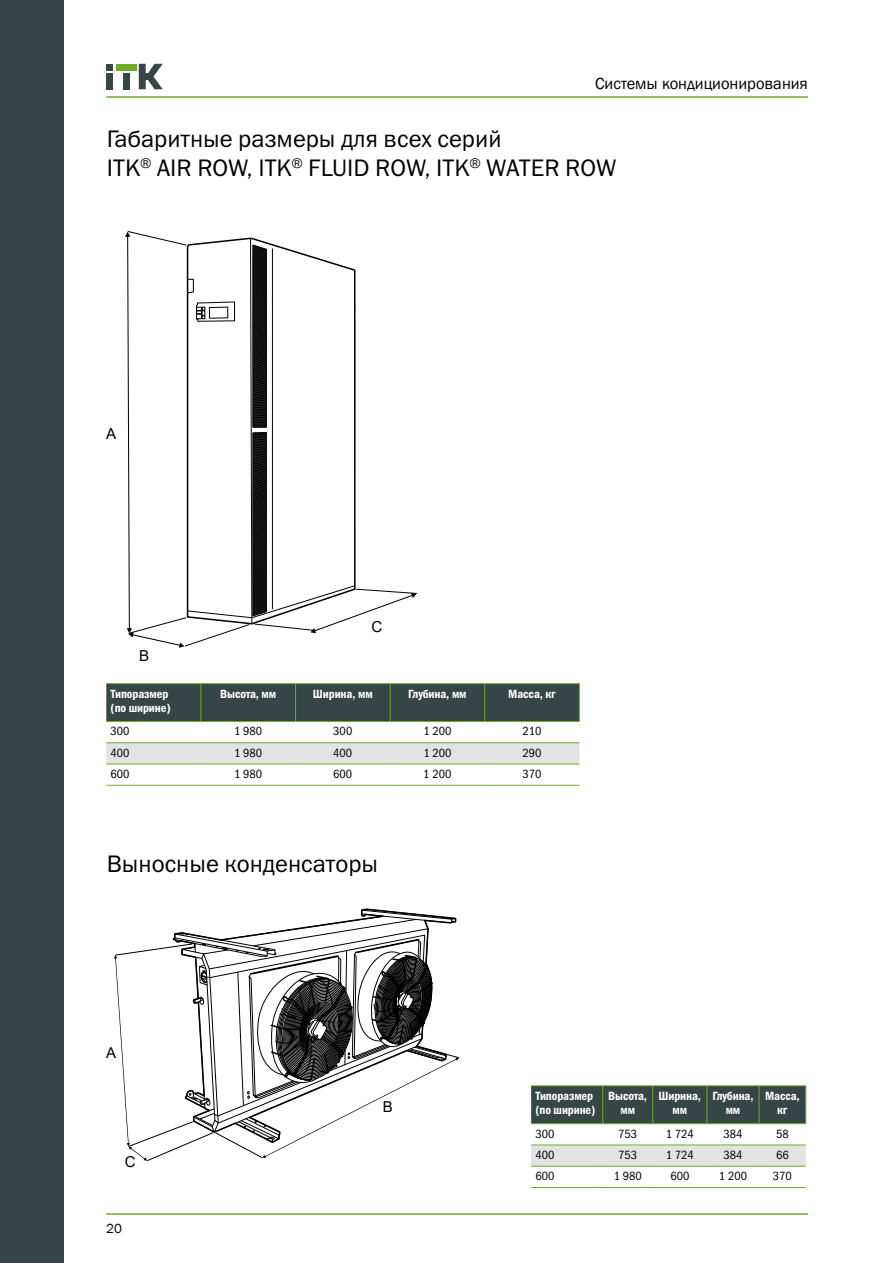
<style>
.page{position:relative;width:893px;height:1263px;background:#fff}
.page>*{position:absolute;margin:0;border:0;box-sizing:border-box;transform-origin:0 0}
.t1{font:24px/28.8px "Franklin Gothic Book C";color:#000}
.t2{font:16.5px "Franklin Gothic";color:#000}
.t3{font:15.15px "Arial";color:#000}
.t4{font:15px "Arial";color:#000}
.t5{font:13.5px "Franklin Gothic";color:#000}
.t6{font:12px/14.4px "Franklin Gothic Demi Cond C";letter-spacing:-.01em;color:#fff;text-align:center}
.t7{font:12px "Franklin Gothic Book Cond C";color:#000}
</style>
<div class="page">
<div style="left:0;top:0;width:64px;height:1263px;background:#364647"></div>
<div style="left:106px;top:73px;width:7px;height:16px;background:#364647"></div>
<div style="left:106px;top:64px;width:7px;height:7px;background:#364647"></div>
<div style="left:123px;top:73px;width:6px;height:16px;background:#364647"></div>
<div style="left:116px;top:64px;width:20px;height:7px;background:#6eab28"></div>
<svg style="left:139px;top:64px;width:24px;height:25px"></svg>
<hr style="left:106px;top:96px;width:702px;height:2px;background:#6eab28">
<hr style="left:106px;top:1213px;width:702px;height:2px;background:#6eab28">
<div style="left:106px;top:684px;width:473px;height:37px;background:#364647"></div>
<svg style="left:106px;top:743px;width:473px;height:21px;background:#dee0dc"></svg>
<hr style="left:106px;top:683px;width:95px;height:1px;background:#6eab28">
<hr style="left:201px;top:683px;width:95px;height:1px;background:#6eab28">
<hr style="left:296px;top:683px;width:94px;height:1px;background:#6eab28">
<hr style="left:390px;top:683px;width:95px;height:1px;background:#6eab28">
<hr style="left:485px;top:683px;width:95px;height:1px;background:#6eab28">
<hr style="left:106px;top:721px;width:95px;height:1px;background:#6eab28">
<hr style="left:201px;top:721px;width:95px;height:1px;background:#6eab28">
<hr style="left:296px;top:721px;width:94px;height:1px;background:#6eab28">
<hr style="left:390px;top:721px;width:95px;height:1px;background:#6eab28">
<hr style="left:485px;top:721px;width:95px;height:1px;background:#6eab28">
<hr style="left:106px;top:742px;width:95px;height:1px;background:#6eab28">
<hr style="left:201px;top:742px;width:95px;height:1px;background:#6eab28">
<hr style="left:296px;top:742px;width:94px;height:1px;background:#6eab28">
<hr style="left:390px;top:742px;width:95px;height:1px;background:#6eab28">
<hr style="left:485px;top:742px;width:94px;height:1px;background:#6eab28">
<hr style="left:106px;top:764px;width:95px;height:1px;background:#6eab28">
<hr style="left:201px;top:764px;width:95px;height:1px;background:#6eab28">
<hr style="left:296px;top:764px;width:94px;height:1px;background:#6eab28">
<hr style="left:390px;top:764px;width:95px;height:1px;background:#6eab28">
<hr style="left:485px;top:764px;width:94px;height:1px;background:#6eab28">
<hr style="left:106px;top:785px;width:95px;height:1px;background:#6eab28">
<hr style="left:201px;top:785px;width:95px;height:1px;background:#6eab28">
<hr style="left:296px;top:785px;width:94px;height:1px;background:#6eab28">
<hr style="left:390px;top:785px;width:95px;height:1px;background:#6eab28">
<hr style="left:485px;top:785px;width:94px;height:1px;background:#6eab28">
<hr style="left:201px;top:684px;width:1px;height:37px;background:#6eab28">
<hr style="left:295px;top:684px;width:1px;height:37px;background:#6eab28">
<hr style="left:390px;top:684px;width:1px;height:37px;background:#6eab28">
<hr style="left:484px;top:684px;width:1px;height:37px;background:#6eab28">
<hr style="left:579px;top:684px;width:1px;height:37px;background:#6eab28">
<div style="left:531px;top:1086px;width:274px;height:37px;background:#364647"></div>
<svg style="left:531px;top:1145px;width:275px;height:21px;background:#dee1dc"></svg>
<hr style="left:531px;top:1085px;width:72px;height:1px;background:#6eab28">
<hr style="left:603px;top:1085px;width:50px;height:1px;background:#6eab28">
<hr style="left:653px;top:1085px;width:54px;height:1px;background:#6eab28">
<hr style="left:707px;top:1085px;width:52px;height:1px;background:#6eab28">
<hr style="left:759px;top:1085px;width:47px;height:1px;background:#6eab28">
<hr style="left:531px;top:1123px;width:72px;height:1px;background:#6eab28">
<hr style="left:603px;top:1123px;width:50px;height:1px;background:#6eab28">
<hr style="left:653px;top:1123px;width:54px;height:1px;background:#6eab28">
<hr style="left:707px;top:1123px;width:52px;height:1px;background:#6eab28">
<hr style="left:759px;top:1123px;width:47px;height:1px;background:#6eab28">
<hr style="left:531px;top:1144px;width:72px;height:1px;background:#6eab28">
<hr style="left:603px;top:1144px;width:50px;height:1px;background:#6eab28">
<hr style="left:653px;top:1144px;width:54px;height:1px;background:#6eab28">
<hr style="left:707px;top:1144px;width:52px;height:1px;background:#6eab28">
<hr style="left:759px;top:1144px;width:47px;height:1px;background:#6eab28">
<hr style="left:531px;top:1166px;width:72px;height:1px;background:#6eab28">
<hr style="left:603px;top:1166px;width:50px;height:1px;background:#6eab28">
<hr style="left:653px;top:1166px;width:54px;height:1px;background:#6eab28">
<hr style="left:707px;top:1166px;width:52px;height:1px;background:#6eab28">
<hr style="left:759px;top:1166px;width:47px;height:1px;background:#6eab28">
<hr style="left:531px;top:1187px;width:72px;height:1px;background:#6eab28">
<hr style="left:603px;top:1187px;width:50px;height:1px;background:#6eab28">
<hr style="left:653px;top:1187px;width:54px;height:1px;background:#6eab28">
<hr style="left:707px;top:1187px;width:52px;height:1px;background:#6eab28">
<hr style="left:759px;top:1187px;width:47px;height:1px;background:#6eab28">
<hr style="left:602px;top:1086px;width:1px;height:37px;background:#6eab28">
<hr style="left:652px;top:1086px;width:1px;height:37px;background:#6eab28">
<hr style="left:707px;top:1086px;width:1px;height:37px;background:#6eab28">
<hr style="left:759px;top:1086px;width:1px;height:37px;background:#6eab28">
<hr style="left:805px;top:1086px;width:1px;height:37px;background:#6eab28">
<svg style="left:125px;top:231px;width:292px;height:417px"></svg>
<svg style="left:114px;top:908px;width:346px;height:253px"></svg>
<h2 class="t2" style="left:595px;top:74px;width:214px">Системы кондиционирования</h2>
<h1 class="t1" style="left:107px;top:124px;width:511px">Габаритные размеры для всех серий<br>ITK<sup>®</sup> AIR ROW, ITK<sup>®</sup> FLUID ROW, ITK<sup>®</sup> WATER ROW</h1>
<p class="t3" style="left:106px;top:423px;width:12px">A</p>
<p class="t3" style="left:139px;top:645px;width:12px">B</p>
<p class="t3" style="left:371px;top:617px;width:12px">C</p>
<p class="t6" style="left:111px;top:686px;width:62px;text-align:left">Типоразмер (по ширине)</p>
<p class="t6" style="left:220px;top:686px;width:58px">Высота, мм</p>
<p class="t6" style="left:313px;top:686px;width:61px">Ширина, мм</p>
<p class="t6" style="left:408px;top:686px;width:60px">Глубина, мм</p>
<p class="t6" style="left:508px;top:686px;width:49px">Масса, кг</p>
<p class="t7" style="left:111px;top:725px;width:21px">300</p>
<p class="t7" style="left:234px;top:725px;width:30px">1 980</p>
<p class="t7" style="left:333px;top:725px;width:21px">300</p>
<p class="t7" style="left:423px;top:725px;width:30px">1 200</p>
<p class="t7" style="left:522px;top:725px;width:21px">210</p>
<p class="t7" style="left:111px;top:746px;width:21px">400</p>
<p class="t7" style="left:234px;top:746px;width:30px">1 980</p>
<p class="t7" style="left:333px;top:746px;width:21px">400</p>
<p class="t7" style="left:423px;top:746px;width:30px">1 200</p>
<p class="t7" style="left:522px;top:746px;width:21px">290</p>
<p class="t7" style="left:111px;top:767px;width:21px">600</p>
<p class="t7" style="left:234px;top:767px;width:30px">1 980</p>
<p class="t7" style="left:333px;top:767px;width:21px">600</p>
<p class="t7" style="left:423px;top:767px;width:30px">1 200</p>
<p class="t7" style="left:522px;top:767px;width:21px">370</p>
<h1 class="t1" style="left:107px;top:849px;width:273px">Выносные конденсаторы</h1>
<p class="t4" style="left:106px;top:1042px;width:12px">A</p>
<p class="t4" style="left:125px;top:1151px;width:12px">C</p>
<p class="t5" style="left:106px;top:1220px;width:17px">20</p>
<p class="t4" style="left:383px;top:1096px;width:12px">B</p>
<p class="t6" style="left:535px;top:1088px;width:62px;text-align:left">Типоразмер (по ширине)</p>
<p class="t6" style="left:608px;top:1088px;width:40px">Высота, мм</p>
<p class="t6" style="left:658px;top:1088px;width:44px">Ширина, мм</p>
<p class="t6" style="left:712px;top:1088px;width:43px">Глубина, мм</p>
<p class="t6" style="left:765px;top:1088px;width:36px">Масса, кг</p>
<p class="t7" style="left:535px;top:1127px;width:21px">300</p>
<p class="t7" style="left:618px;top:1127px;width:21px">753</p>
<p class="t7" style="left:666px;top:1127px;width:30px">1 724</p>
<p class="t7" style="left:723px;top:1127px;width:20px">384</p>
<p class="t7" style="left:776px;top:1127px;width:14px">58</p>
<p class="t7" style="left:535px;top:1148px;width:21px">400</p>
<p class="t7" style="left:618px;top:1148px;width:21px">753</p>
<p class="t7" style="left:666px;top:1148px;width:30px">1 724</p>
<p class="t7" style="left:723px;top:1148px;width:20px">384</p>
<p class="t7" style="left:776px;top:1148px;width:14px">66</p>
<p class="t7" style="left:535px;top:1169px;width:21px">600</p>
<p class="t7" style="left:614px;top:1169px;width:30px">1 980</p>
<p class="t7" style="left:670px;top:1169px;width:21px">600</p>
<p class="t7" style="left:719px;top:1169px;width:30px">1 200</p>
<p class="t7" style="left:773px;top:1169px;width:21px">370</p>
</div>
